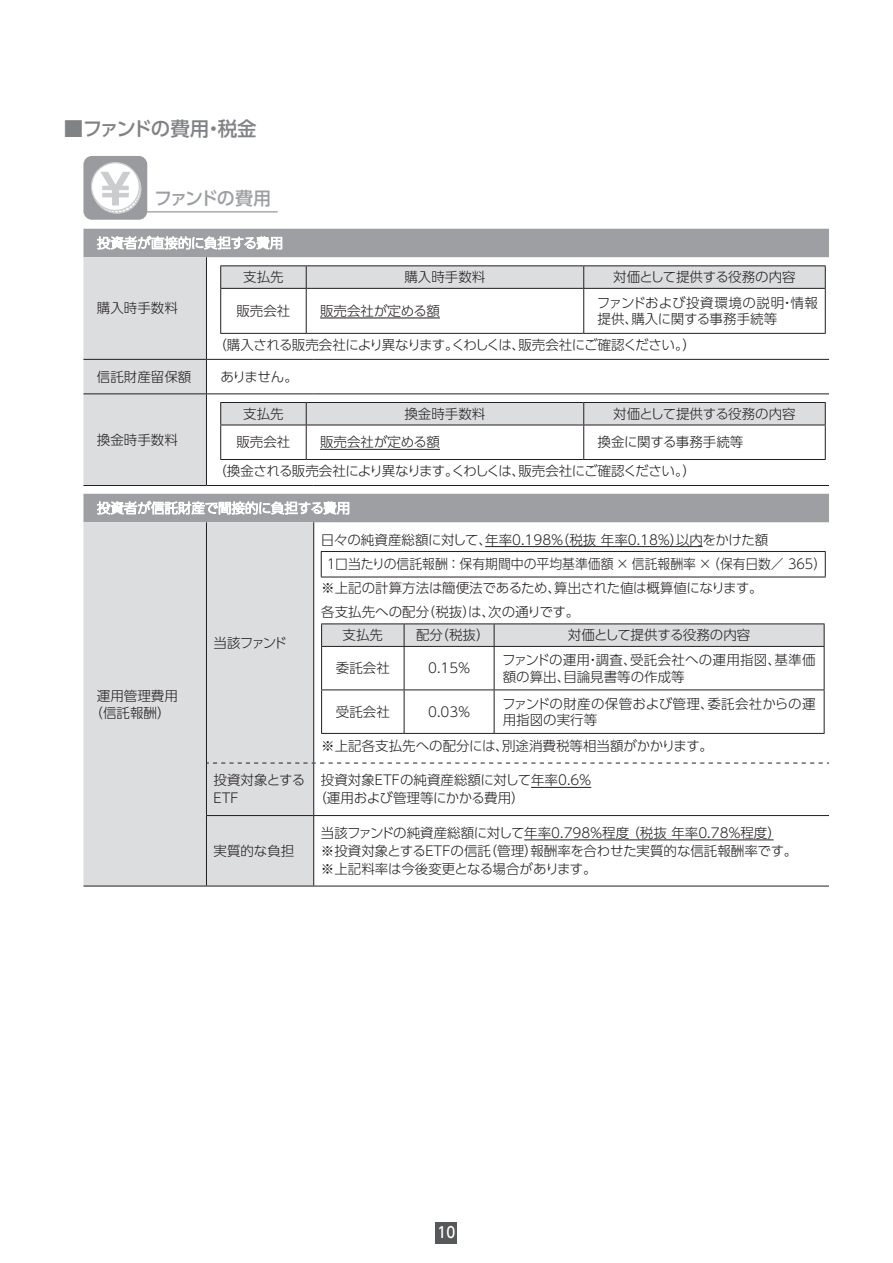
<style>
.page{position:relative;width:893px;height:1263px;background:#fff}
.page>*{position:absolute;margin:0;border:0;box-sizing:border-box;transform-origin:0 0}
.t1{font:500 19.5px "UD Shin Go Pro";letter-spacing:-.06em;color:#808285}
.t2{font:500 18px "UD Shin Go Pro";letter-spacing:-.095em;color:#9d9fa2}
.t3{font:500 15px "UD Shin Go Pro";color:#fff;scale:.9 1}
.t4{font:300 13.5px/16.5px "UD Shin Go Pro";color:#231f20}
.t5{font:300 13.5px/28.2px "UD Shin Go Pro";letter-spacing:-.035em;color:#231f20}
.t6{font:300 13.5px "UD Shin Go Pro";color:#231f20;scale:.95 1}
.t7{font:300 13.5px "UD Shin Go Pro";letter-spacing:-.045em;color:#231f20}
.t8{font:300 13.5px "UD Shin Go Pro";letter-spacing:-.02em;color:#231f20}
</style>
<div class="page">
<div style="left:436px;top:1222px;width:21px;height:21px;background:#57585a"></div>
<div style="left:83px;top:156px;width:64px;height:64px;background:#999b9e;border-radius:9px"></div>
<div style="left:91px;top:163px;width:48px;height:48px;background:#fff;border-radius:50%"></div>
<div style="left:91px;top:162px;width:49px;height:49px;border:1px solid #cbccce;border-radius:50%"></div>
<svg style="left:100px;top:172px;width:42px;height:42px"></svg>
<hr style="left:128px;top:211px;width:150px;height:1px;background:#999b9e">
<svg style="left:83px;top:229px;width:746px;height:293px"></svg>
<div style="left:83px;top:257px;width:123px;height:228px;background:#dcdddf"></div>
<div style="left:83px;top:522px;width:230px;height:364px;background:#dcdddf"></div>
<hr style="left:83px;top:393px;width:123px;height:1px;background:#231f20">
<hr style="left:206px;top:393px;width:108px;height:1px;background:#231f20">
<hr style="left:206px;top:394px;width:1px;height:91px;background:#231f20">
<hr style="left:314px;top:393px;width:515px;height:1px;background:#231f20">
<hr style="left:83px;top:485px;width:123px;height:1px;background:#231f20">
<hr style="left:206px;top:485px;width:108px;height:1px;background:#231f20">
<hr style="left:314px;top:485px;width:515px;height:1px;background:#231f20">
<hr style="left:206px;top:815px;width:108px;height:1px;background:#231f20">
<hr style="left:314px;top:815px;width:515px;height:1px;background:#231f20">
<hr style="left:83px;top:886px;width:123px;height:1px;background:#231f20">
<hr style="left:206px;top:886px;width:108px;height:1px;background:#231f20">
<hr style="left:314px;top:886px;width:515px;height:1px;background:#231f20">
<hr style="left:206px;top:522px;width:1px;height:241px;background:#231f20">
<hr style="left:313px;top:522px;width:1px;height:241px;background:#231f20">
<hr style="left:206px;top:763px;width:1px;height:52px;background:#231f20">
<hr style="left:313px;top:763px;width:1px;height:52px;background:#231f20">
<hr style="left:206px;top:816px;width:1px;height:70px;background:#231f20">
<hr style="left:313px;top:816px;width:1px;height:70px;background:#231f20">
<hr style="left:206px;top:257px;width:1px;height:102px;background:#231f20">
<hr style="left:83px;top:359px;width:123px;height:1px;background:#231f20">
<hr style="left:206px;top:359px;width:108px;height:1px;background:#231f20">
<hr style="left:206px;top:360px;width:1px;height:33px;background:#231f20">
<hr style="left:314px;top:359px;width:515px;height:1px;background:#231f20">
<svg style="left:207px;top:763px;width:622px;height:1px"></svg>
<svg style="left:97px;top:235px;width:185px;height:15px"></svg>
<hr style="left:220px;top:265px;width:86px;height:1px;background:#231f20">
<hr style="left:306px;top:265px;width:278px;height:1px;background:#231f20">
<hr style="left:584px;top:265px;width:242px;height:1px;background:#231f20">
<svg style="left:220px;top:266px;width:606px;height:22px"></svg>
<hr style="left:220px;top:288px;width:86px;height:1px;background:#231f20">
<hr style="left:220px;top:289px;width:1px;height:44px;background:#231f20">
<hr style="left:306px;top:288px;width:278px;height:1px;background:#231f20">
<hr style="left:306px;top:289px;width:1px;height:44px;background:#231f20">
<hr style="left:584px;top:288px;width:242px;height:1px;background:#231f20">
<hr style="left:583px;top:289px;width:1px;height:44px;background:#231f20">
<hr style="left:825px;top:289px;width:1px;height:44px;background:#231f20">
<hr style="left:220px;top:333px;width:86px;height:1px;background:#231f20">
<hr style="left:306px;top:333px;width:278px;height:1px;background:#231f20">
<hr style="left:584px;top:333px;width:242px;height:1px;background:#231f20">
<hr style="left:320px;top:318px;width:120px;height:1px;background:#231f20">
<svg style="left:220px;top:402px;width:606px;height:23px"></svg>
<hr style="left:220px;top:425px;width:86px;height:1px;background:#231f20">
<hr style="left:220px;top:425px;width:1px;height:34px;background:#231f20">
<hr style="left:306px;top:425px;width:278px;height:1px;background:#231f20">
<hr style="left:306px;top:425px;width:1px;height:34px;background:#231f20">
<hr style="left:584px;top:425px;width:242px;height:1px;background:#231f20">
<hr style="left:583px;top:425px;width:1px;height:34px;background:#231f20">
<hr style="left:825px;top:425px;width:1px;height:34px;background:#231f20">
<hr style="left:220px;top:459px;width:86px;height:1px;background:#231f20">
<hr style="left:306px;top:459px;width:278px;height:1px;background:#231f20">
<hr style="left:584px;top:459px;width:242px;height:1px;background:#231f20">
<hr style="left:320px;top:449px;width:120px;height:1px;background:#231f20">
<svg style="left:97px;top:500px;width:252px;height:15px"></svg>
<hr style="left:321px;top:551px;width:505px;height:1px;background:#231f20">
<svg style="left:321px;top:552px;width:1px;height:25px"></svg>
<svg style="left:825px;top:552px;width:1px;height:25px"></svg>
<hr style="left:321px;top:577px;width:505px;height:1px;background:#231f20">
<hr style="left:485px;top:546px;width:218px;height:1px;background:#231f20">
<hr style="left:321px;top:623px;width:83px;height:1px;background:#231f20">
<hr style="left:404px;top:623px;width:90px;height:1px;background:#231f20">
<hr style="left:494px;top:623px;width:330px;height:1px;background:#231f20">
<svg style="left:321px;top:624px;width:504px;height:22px"></svg>
<hr style="left:321px;top:646px;width:83px;height:1px;background:#231f20">
<hr style="left:321px;top:647px;width:1px;height:42px;background:#231f20">
<hr style="left:404px;top:646px;width:90px;height:1px;background:#231f20">
<hr style="left:404px;top:647px;width:1px;height:42px;background:#231f20">
<hr style="left:494px;top:646px;width:330px;height:1px;background:#231f20">
<hr style="left:494px;top:647px;width:1px;height:42px;background:#231f20">
<hr style="left:824px;top:647px;width:1px;height:42px;background:#231f20">
<hr style="left:321px;top:689px;width:83px;height:1px;background:#231f20">
<hr style="left:321px;top:690px;width:1px;height:43px;background:#231f20">
<hr style="left:404px;top:689px;width:90px;height:1px;background:#231f20">
<hr style="left:404px;top:690px;width:1px;height:43px;background:#231f20">
<hr style="left:494px;top:689px;width:330px;height:1px;background:#231f20">
<hr style="left:494px;top:690px;width:1px;height:43px;background:#231f20">
<hr style="left:824px;top:690px;width:1px;height:43px;background:#231f20">
<hr style="left:321px;top:733px;width:83px;height:1px;background:#231f20">
<hr style="left:404px;top:733px;width:90px;height:1px;background:#231f20">
<hr style="left:494px;top:733px;width:330px;height:1px;background:#231f20">
<hr style="left:531px;top:787px;width:60px;height:1px;background:#231f20">
<hr style="left:524px;top:839px;width:250px;height:1px;background:#231f20">
<h1 class="t1" style="left:64px;top:112px;width:194px">■ファンドの費用・税金</h1>
<h2 class="t2" style="left:154px;top:184px;width:118px">ファンドの費用</h2>
<p class="t4" style="left:97px;top:300px;width:82px">購入時手数料</p>
<p class="t4" style="left:243px;top:268px;width:42px">支払先</p>
<p class="t4" style="left:404px;top:268px;width:82px">購入時手数料</p>
<p class="t4" style="left:613px;top:268px;width:184px">対価として提供する役務の内容</p>
<p class="t4" style="left:236px;top:302px;width:55px">販売会社</p>
<p class="t4" style="left:320px;top:302px;width:121px">販売会社が定める額</p>
<p class="t4" style="left:597px;top:294px;width:223px">ファンドおよび投資環境の説明・情報提供、購入に関する事務手続等</p>
<p class="t7" style="left:213px;top:333px;width:484px">（購入される販売会社により異なります。くわしくは、販売会社にご確認ください。）</p>
<p class="t4" style="left:97px;top:368px;width:96px">信託財産留保額</p>
<p class="t4" style="left:220px;top:368px;width:79px">ありません。</p>
<p class="t4" style="left:97px;top:431px;width:82px">換金時手数料</p>
<p class="t4" style="left:90px;top:687px;width:90px;text-align:center">運用管理費用（信託報酬）</p>
<p class="t4" style="left:243px;top:405px;width:42px">支払先</p>
<p class="t4" style="left:404px;top:405px;width:82px">換金時手数料</p>
<p class="t4" style="left:613px;top:405px;width:184px">対価として提供する役務の内容</p>
<p class="t4" style="left:236px;top:433px;width:55px">販売会社</p>
<p class="t4" style="left:320px;top:433px;width:121px">販売会社が定める額</p>
<p class="t5" style="left:213px;top:428px;width:532px;text-indent:384px">換金に関する事務手続等（換金される販売会社により異なります。くわしくは、販売会社にご確認ください。）</p>
<p class="t4" style="left:214px;top:634px;width:75px">当該ファンド</p>
<p class="t4" style="left:321px;top:531px;width:449px">日々の純資産総額に対して、年率0.198％（税抜 年率0.18％）以内をかけた額</p>
<p class="t6" style="left:325px;top:553px;width:529px">１口当たりの信託報酬 ：保有期間中の平均基準価額 × 信託報酬率 × （保有日数／ 365）</p>
<p class="t8" style="left:321px;top:577px;width:443px">※上記の計算方法は簡便法であるため、算出された値は概算値になります。</p>
<p class="t4" style="left:321px;top:603px;width:259px">各支払先への配分（税抜）は、次の通りです。</p>
<p class="t4" style="left:343px;top:626px;width:42px">支払先</p>
<p class="t4" style="left:416px;top:626px;width:75px">配分（税抜）</p>
<p class="t4" style="left:568px;top:626px;width:184px">対価として提供する役務の内容</p>
<p class="t4" style="left:336px;top:659px;width:55px">委託会社</p>
<p class="t4" style="left:428px;top:659px;width:44px">0.15％</p>
<p class="t4" style="left:502px;top:651px;width:315px">ファンドの運用・調査、受託会社への運用指図、基準価額の算出、目論見書等の作成等</p>
<p class="t4" style="left:336px;top:703px;width:55px">受託会社</p>
<p class="t4" style="left:428px;top:703px;width:44px">0.03％</p>
<p class="t4" style="left:502px;top:695px;width:315px">ファンドの財産の保管および管理、委託会社からの運用指図の実行等</p>
<p class="t4" style="left:321px;top:737px;width:393px">※上記各支払先への配分には、別途消費税等相当額がかかります。</p>
<p class="t4" style="left:214px;top:771px;width:93px;line-height:18px">投資対象とする<br>ETF</p>
<p class="t4" style="left:313px;top:771px;width:280px;line-height:18px;text-indent:7px">投資対象ETFの純資産総額に対して年率0.6％（運用および管理等にかかる費用）</p>
<p class="t4" style="left:214px;top:842px;width:82px">実質的な負担</p>
<p class="t4" style="left:321px;top:823px;width:478px;line-height:18px">当該ファンドの純資産総額に対して年率0.798％程度 （税抜 年率0.78％程度）※投資対象とするETFの信託（管理）報酬率を合わせた実質的な信託報酬率です。※上記料率は今後変更となる場合があります。</p>
<p class="t3" style="left:438px;top:1220px;width:21px">10</p>
</div>
